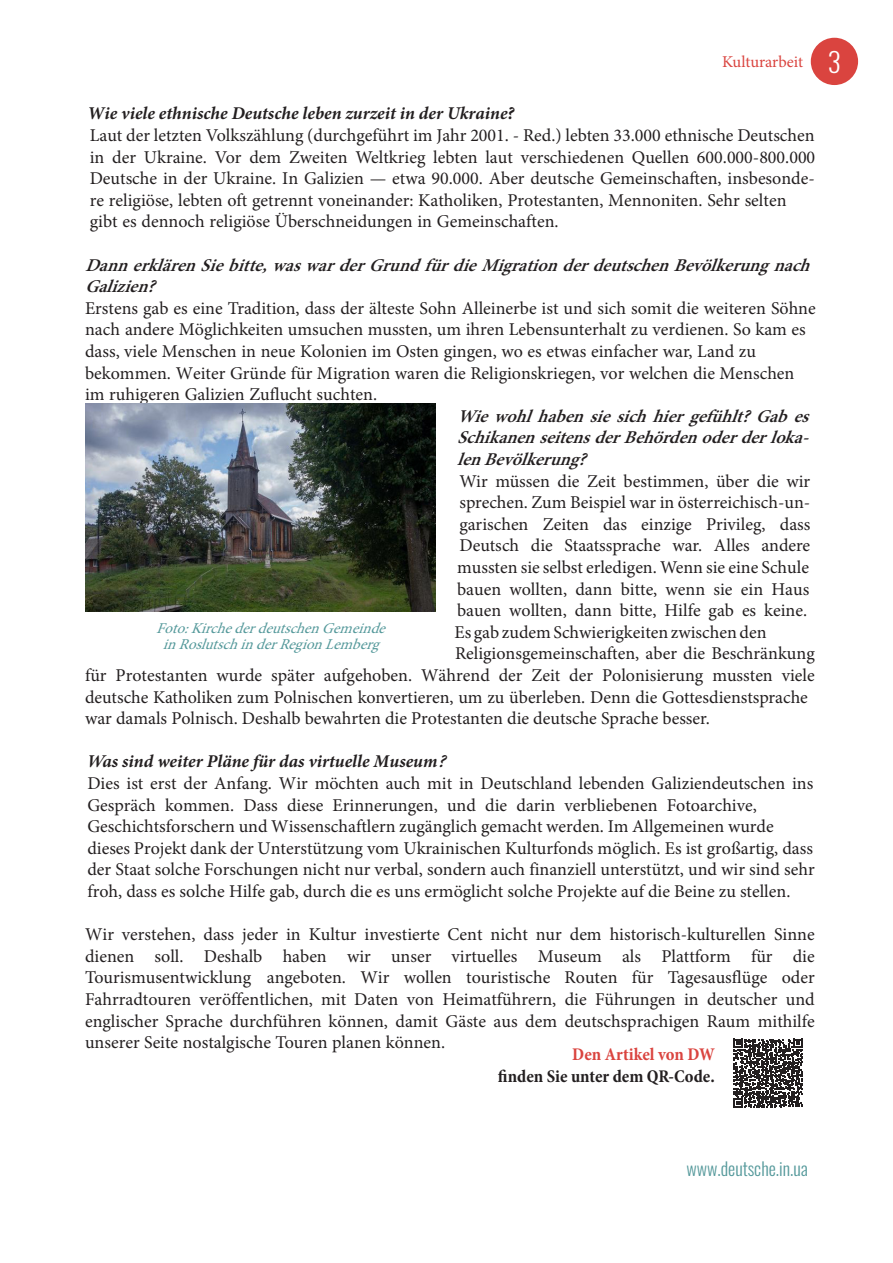
<style>
.page{position:relative;width:893px;height:1263px;background:#fff}
.page>*{position:absolute;margin:0;border:0;box-sizing:border-box;transform-origin:0 0}
.t1{font:300 27px "Oswald";color:#fff}
.t2{font:18px/21.6px "Minion Pro";color:#231f20}
.t3{font:700 condensed 18px "Minion Pro";color:#231f20}
.t4{font:300 18px "Oswald";color:#55999b}
.t5{font:700 condensed 18px "Minion Pro";letter-spacing:-.005em;color:#da443f}
.t6{font:16.5px "Minion Pro";color:#da443f}
.t7{font:italic 15px/15.8px "Minion Pro";color:#55999b}
.s1{font-weight:700;font-style:italic}
.s2{font-weight:600;font-style:italic}
</style>
<div class="page">
<div style="left:811px;top:38px;width:47px;height:47px;background:#da443f;border-radius:50%"></div>
<svg style="left:734px;top:1039px;width:69px;height:69px"></svg>
<img style="left:85px;top:404px;width:351px;height:207px">
<p class="t6" style="left:722px;top:51px;width:82px">Kulturarbeit</p>
<p class="t1" style="left:828px;top:44px;width:14px">3</p>
<p class="t2" style="left:87px;top:103px;width:729px"><span class="s1">Wie viele ethnische Deutsche leben zurzeit in der Ukraine?<br></span>Laut der letzten Volkszählung (durchgeführt im Jahr 2001. - Red.) lebten 33.000 ethnische Deutschen in der Ukraine. Vor dem Zweiten Weltkrieg lebten laut verschiedenen Quellen 600.000-800.000<br>Deutsche in der Ukraine. In Galizien — etwa 90.000. Aber deutsche Gemeinschaften, insbesonde&shy;re religiöse, lebten oft getrennt voneinander: Katholiken, Protestanten, Mennoniten. Sehr selten gibt es dennoch religiöse Überschneidungen in Gemeinschaften.</p>
<p class="t2" style="left:85px;top:254px;width:734px"><span class="s2">DannerklärenSiebitte,waswarderGrundfürdieMigrationderdeutschenBevölkerungnach Galizien?<br></span>Erstens gab es eine Tradition, dass der älteste Sohn Alleinerbe ist und sich somit die weiteren Söhne nach andere Möglichkeiten umsuchen mussten, um ihren Lebensunterhalt zu verdienen. So kam es dass, viele Menschen in neue Kolonien im Osten gingen, wo es etwas einfacher war, Land zu bekommen. Weiter Gründe für Migration waren die Religionskriegen, vor welchen die Menschen im ruhigeren Galizien Zuflucht suchten.</p>
<p class="t2" style="left:457px;top:405px;width:361px"><span class="s2">Wiewohlhabensiesichhiergefühlt?Gabes SchikanenseitensderBehördenoderderloka&shy;lenBevölkerung?<br></span>Wir müssen die Zeit bestimmen, über die wir sprechen. Zum Beispiel war in österreichisch-un&shy;garischen Zeiten das einzige Privileg, dass Deutsch die Staatssprache war. Alles andere mussten sie selbst erledigen. Wenn sie eine Schule bauen wollten, dann bitte, wenn sie ein Haus bauen wollten, dann bitte, Hilfe gab es keine.</p>
<p class="t2" style="left:85px;top:643px;width:731px;text-indent:370px">Religionsgemeinschaften, aber die Beschränkung für Protestanten wurde später aufgehoben. Während der Zeit der Polonisierung mussten viele deutsche Katholiken zum Polnischen konvertieren, um zu überleben. Denn die Gottesdienstsprache war damals Polnisch. Deshalb bewahrten die Protestanten die deutsche Sprache besser.</p>
<p class="t2" style="left:85px;top:751px;width:731px"><span class="s2">W</span><span class="s1">as sind weiter Pläne für das virtuelle Museum</span><span class="s2">?<br></span>Dies ist erst der Anfang. Wir möchten auch mit in Deutschland lebenden Galiziendeutschen ins Gespräch kommen. Dass diese Erinnerungen, und die darin verbliebenen Fotoarchive, Geschichtsforschern und Wissenschaftlern zugänglich gemacht werden. Im Allgemeinen wurde dieses Projekt dank der Unterstützung vom Ukrainischen Kulturfonds möglich. Es ist großartig, dass der Staat solche Forschungen nicht nur verbal, sondern auch finanziell unterstützt, und wir sind sehr froh, dass es solche Hilfe gab, durch die es uns ermöglicht solche Projekte auf die Beine zu stellen.</p>
<p class="t2" style="left:85px;top:924px;width:731px;text-align:justify">Wir verstehen, dass jeder in Kultur investierte Cent nicht nur dem historisch-kulturellen Sinne dienen soll. Deshalb haben wir unser virtuelles Museum als Plattform für die Tourismusentwicklung angeboten. Wir wollen touristische Routen für Tagesausflüge oder Fahrradtouren veröffentlichen, mit Daten von Heimatführern, die Führungen in deutscher und englischer Sprache durchführen können, damit Gäste aus dem deutschsprachigen Raum mithilfe unserer Seite nostalgische Touren planen können.</p>
<p class="t7" style="left:188px;top:620px;width:135px;text-indent:-11px">o: K c e der deu<br>osl ts h in der R io</p>
<p class="t7" style="left:201px;top:620px;width:37px">ir h uc</p>
<p class="t7" style="left:280px;top:620px;width:62px;text-align:center">tsc en G eg nL</p>
<p class="t7" style="left:296px;top:620px;width:17px">h</p>
<p class="t7" style="left:333px;top:620px;width:35px">em emb</p>
<p class="t7" style="left:370px;top:620px;width:23px">de</p>
<p class="t2" style="left:454px;top:621px;width:314px">Es gab zudem Schwierigkeiten zwischen den</p>
<p class="t7" style="left:163px;top:620px;width:34px;text-indent:-6px">Fot inR</p>
<p class="t7" style="left:352px;top:620px;width:36px;text-align:center">ein erg</p>
<p class="t5" style="left:572px;top:1042px;width:144px">Den Artikel von DW</p>
<p class="t3" style="left:498px;top:1064px;width:218px">finden Sie unter dem QR-Code.</p>
<p class="t4" style="left:686px;top:1156px;width:123px">www.deutsche.in.ua</p>
</div>
